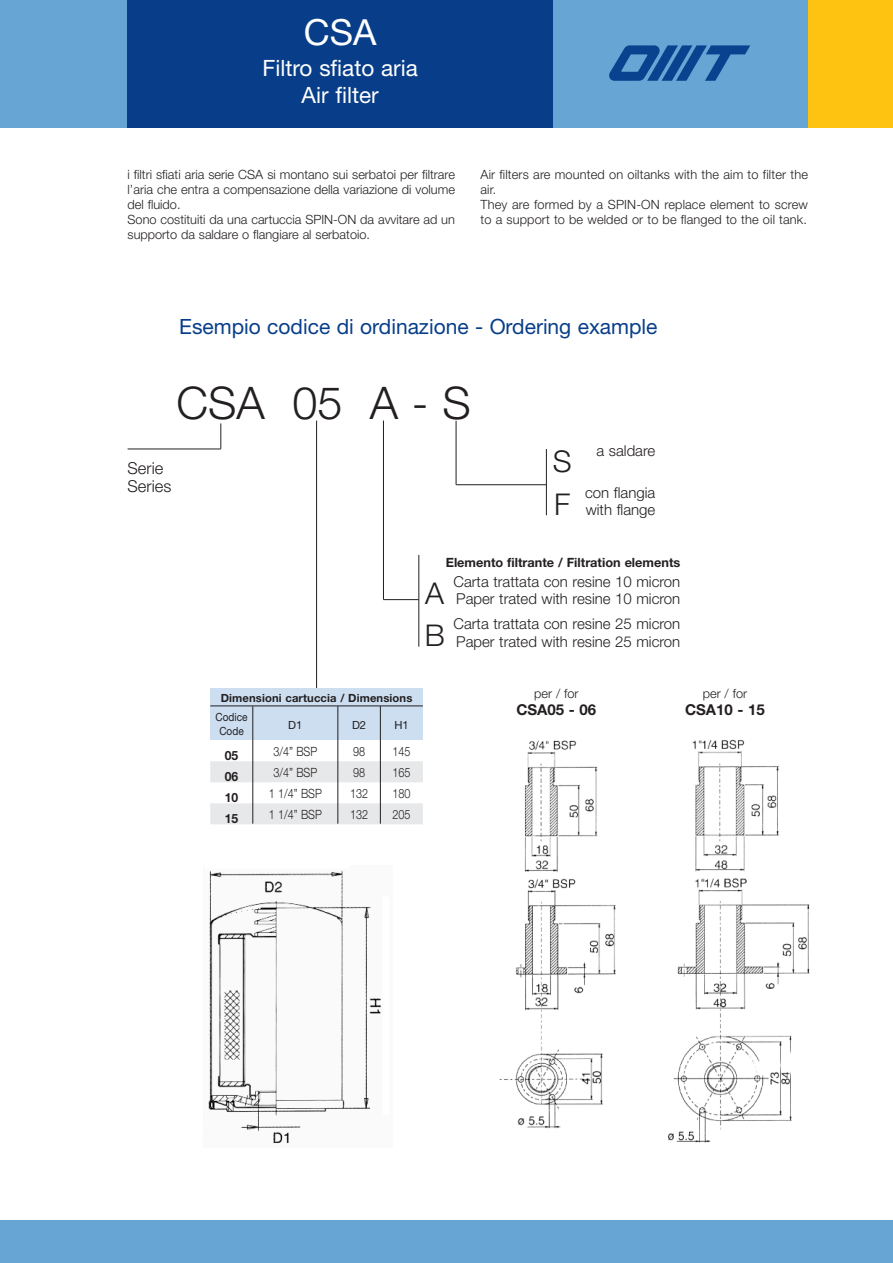
<style>
.page{position:relative;width:893px;height:1263px;background:#fff}
.page>*{position:absolute;margin:0;border:0;box-sizing:border-box;transform-origin:0 0}
.t1{font:300 45px "Helvetica Neue";color:#231f20}
.t2{font:36px "Helvetica Neue";color:#fff}
.t3{font:300 30px "Helvetica Neue";color:#231f20}
.t4{font:22.5px/27px "Helvetica Neue";color:#fff;text-align:center}
.t5{font:21px "Helvetica Neue";color:#083e89}
.t6{font:300 16.5px/18px "Helvetica Neue";color:#231f20}
.t7{font:300 15px/17.2px "Helvetica Neue";color:#231f20}
.t8{font:700 15px "Helvetica Neue";color:#231f20}
.t9{font:300 12.75px/15px "Helvetica Neue";color:#231f20}
.t10{font:300 12.75px "Helvetica Neue";color:#231f20;scale:.85 1}
.t11{font:700 12.75px "Helvetica Neue";color:#231f20}
.t12{font:700 12.75px/21px "Helvetica Neue";color:#231f20;text-align:justify;scale:.95 1}
.t13{font:700 11.25px "Helvetica Neue";letter-spacing:.01em;color:#231f20}
.t14{font:11.25px/13.5px "Helvetica Neue";color:#231f20;text-align:center;scale:.89 1}
.t15{font:11.25px "Helvetica Neue";color:#231f20}
</style>
<div class="page">
<div style="left:0;top:0;width:893px;height:128px;background:#67a5d4"></div>
<svg style="left:609px;top:45px;width:141px;height:36px"></svg>
<div style="left:128px;top:0;width:425px;height:128px;background:#083e89"></div>
<div style="left:808px;top:0;width:85px;height:128px;background:#fec210"></div>
<div style="left:0;top:1220px;width:893px;height:43px;background:#67a5d4"></div>
<img style="left:208px;top:870px;width:173px;height:276px">
<img style="left:500px;top:739px;width:310px;height:404px">
<hr style="left:128px;top:449px;width:93px;height:1px;background:#231f20">
<svg style="left:221px;top:423px;width:1px;height:26px"></svg>
<hr style="left:316px;top:421px;width:1px;height:270px;background:#231f20">
<hr style="left:383px;top:421px;width:1px;height:179px;background:#231f20">
<div style="left:210px;top:761px;width:213px;height:21px;background:#e7e8e9"></div>
<div style="left:210px;top:803px;width:213px;height:21px;background:#e7e8e9"></div>
<div style="left:210px;top:689px;width:213px;height:51px;background:#ccdef0"></div>
<hr style="left:210px;top:706px;width:213px;height:1px;background:#231f20">
<hr style="left:253px;top:706px;width:1px;height:118px;background:#231f20">
<hr style="left:338px;top:706px;width:1px;height:118px;background:#231f20">
<hr style="left:380px;top:706px;width:1px;height:118px;background:#231f20">
<hr style="left:419px;top:555px;width:1px;height:92px;background:#231f20">
<hr style="left:383px;top:599px;width:36px;height:1px;background:#231f20">
<hr style="left:456px;top:421px;width:1px;height:64px;background:#231f20">
<hr style="left:546px;top:449px;width:1px;height:66px;background:#231f20">
<hr style="left:456px;top:484px;width:90px;height:1px;background:#231f20">
<h2 class="t2" style="left:304px;top:19px;width:74px">CSA</h2>
<h3 class="t4" style="left:262px;top:57px;width:157px">Filtro sfiato aria<br>Air filter</h3>
<p class="t9" style="left:128px;top:168px;width:329px">i filtri sfiati aria serie CSA si montano sui serbatoi per filtrare l’aria che entra a compensazione della variazione di volume del fluido.<br>Sono costituiti da una cartuccia SPIN-ON da avvitare ad un supporto da saldare o flangiare al serbatoio.</p>
<p class="t9" style="left:480px;top:168px;width:329px">Air filters are mounted on oiltanks with the aim to filter the air.<br>They are formed by a SPIN-ON replace element to screw to a support to be welded or to be flanged to the oil tank.</p>
<h3 class="t5" style="left:179px;top:319px;width:480px">Esempio codice di ordinazione - Ordering example</h3>
<h1 class="t1" style="left:176px;top:387px;width:296px">CSA 05 A-S</h1>
<p class="t6" style="left:128px;top:460px;width:45px">Serie<br>Series</p>
<h3 class="t3" style="left:553px;top:451px;width:20px">S</h3>
<h3 class="t3" style="left:554px;top:493px;width:18px">F</h3>
<p class="t7" style="left:596px;top:443px;width:60px">a saldare</p>
<p class="t7" style="left:585px;top:485px;width:72px">con flangia with flange</p>
<p class="t11" style="left:446px;top:555px;width:236px">Elemento filtrante / Filtration elements</p>
<h3 class="t3" style="left:425px;top:582px;width:20px">A</h3>
<h3 class="t3" style="left:425px;top:625px;width:22px">B</h3>
<p class="t7" style="left:453px;top:574px;width:228px">Carta trattata con resine 10 micron<br>Paper trated with resine 10 micron</p>
<p class="t7" style="left:453px;top:617px;width:228px">Carta trattata con resine 25 micron<br>Paper trated with resine 25 micron</p>
<p class="t13" style="left:221px;top:691px;width:193px">Dimensioni cartuccia / Dimensions</p>
<p class="t15" style="left:288px;top:721px;width:16px">D1</p>
<p class="t15" style="left:352px;top:721px;width:16px">D2</p>
<p class="t15" style="left:394px;top:721px;width:16px">H1</p>
<p class="t12" style="left:225px;top:744px;width:16px">05<br>06<br>10<br>15</p>
<p class="t10" style="left:273px;top:747px;width:53px">3/4” BSP</p>
<p class="t10" style="left:353px;top:747px;width:16px">98</p>
<p class="t10" style="left:393px;top:747px;width:23px">145</p>
<p class="t14" style="left:216px;top:711px;width:38px">Codice<br>Code</p>
<p class="t10" style="left:273px;top:768px;width:53px">3/4” BSP</p>
<p class="t10" style="left:353px;top:768px;width:16px">98</p>
<p class="t10" style="left:393px;top:768px;width:23px">165</p>
<p class="t10" style="left:269px;top:789px;width:64px">1 1/4” BSP</p>
<p class="t10" style="left:350px;top:789px;width:23px">132</p>
<p class="t10" style="left:393px;top:789px;width:23px">180</p>
<p class="t10" style="left:269px;top:810px;width:64px">1 1/4” BSP</p>
<p class="t10" style="left:350px;top:810px;width:23px">132</p>
<p class="t10" style="left:393px;top:810px;width:23px">205</p>
<p class="t9" style="left:534px;top:687px;width:46px">per / for</p>
<p class="t8" style="left:516px;top:701px;width:81px">CSA05 - 06</p>
<p class="t9" style="left:703px;top:687px;width:46px">per / for</p>
<p class="t8" style="left:685px;top:701px;width:81px">CSA10 - 15</p>
</div>
